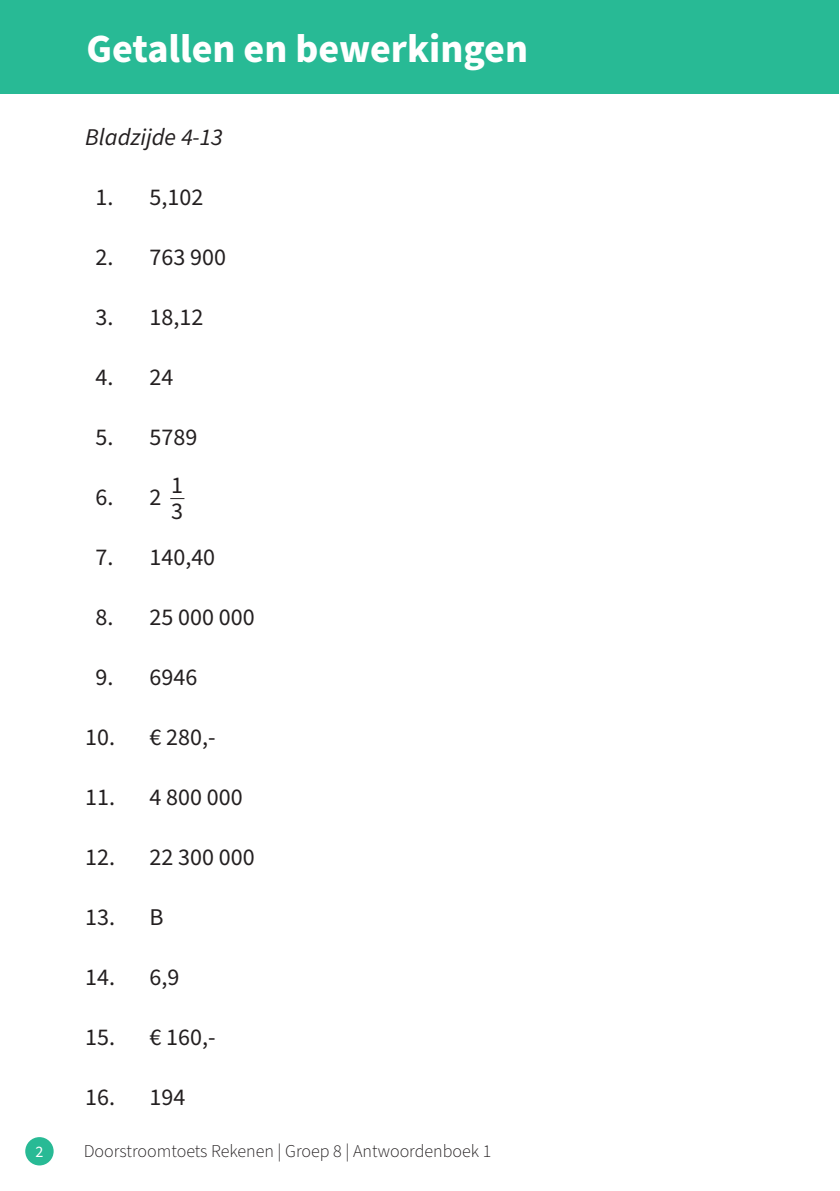
<style>
.page{position:relative;width:840px;height:1191px;background:#fff}
.page>*{position:absolute;margin:0;border:0;box-sizing:border-box;transform-origin:0 0}
.t1{font:700 40px "Source Sans Pro";color:#fff}
.t2{font:24px/26px "Source Sans Pro";color:#231f20}
.t3{font:italic 24px "Source Sans Pro";color:#231f20}
.t4{font:300 18px "Source Sans Pro";color:#231f20}
.t5{font:16px "Source Sans Pro";color:#fff}
</style>
<div class="page">
<div style="left:25px;top:1137px;width:29px;height:28px;background:#28ba95;border-radius:50%"></div>
<div style="left:0;top:0;width:838px;height:94px;background:#28ba95"></div>
<svg style="left:170px;top:498px;width:14px;height:1px"></svg>
<h1 class="t1" style="left:86px;top:21px;width:443px">Getallen en bewerkingen</h1>
<p class="t3" style="left:85px;top:121px;width:139px">Bladzijde 4-13</p>
<p class="t2" style="left:95px;top:185px;width:109px">1. 5,102</p>
<p class="t2" style="left:95px;top:245px;width:132px">2. 763 900</p>
<p class="t2" style="left:95px;top:305px;width:109px">3. 18,12</p>
<p class="t2" style="left:95px;top:365px;width:79px">4. 24</p>
<p class="t2" style="left:95px;top:425px;width:103px">5. 5789</p>
<p class="t2" style="left:95px;top:485px;width:67px">6. 2</p>
<p class="t2" style="left:171px;top:473px;width:14px">1<br>3</p>
<p class="t2" style="left:95px;top:545px;width:121px">7. 140,40</p>
<p class="t2" style="left:95px;top:605px;width:160px">8. 25 000 000</p>
<p class="t2" style="left:95px;top:665px;width:103px">9. 6946</p>
<p class="t2" style="left:85px;top:725px;width:132px">10. € 280,-</p>
<p class="t2" style="left:85px;top:785px;width:159px">11. 4 800 000</p>
<p class="t2" style="left:85px;top:845px;width:171px">12. 22 300 000</p>
<p class="t2" style="left:85px;top:905px;width:80px">13. B</p>
<p class="t2" style="left:85px;top:965px;width:96px">14. 6,9</p>
<p class="t2" style="left:85px;top:1025px;width:132px">15. € 160,-</p>
<p class="t2" style="left:85px;top:1085px;width:102px">16. 194</p>
<p class="t5" style="left:35px;top:1140px;width:9px">2</p>
<p class="t4" style="left:84px;top:1139px;width:409px">Doorstroomtoets Rekenen | Groep 8 | Antwoordenboek 1</p>
</div>
